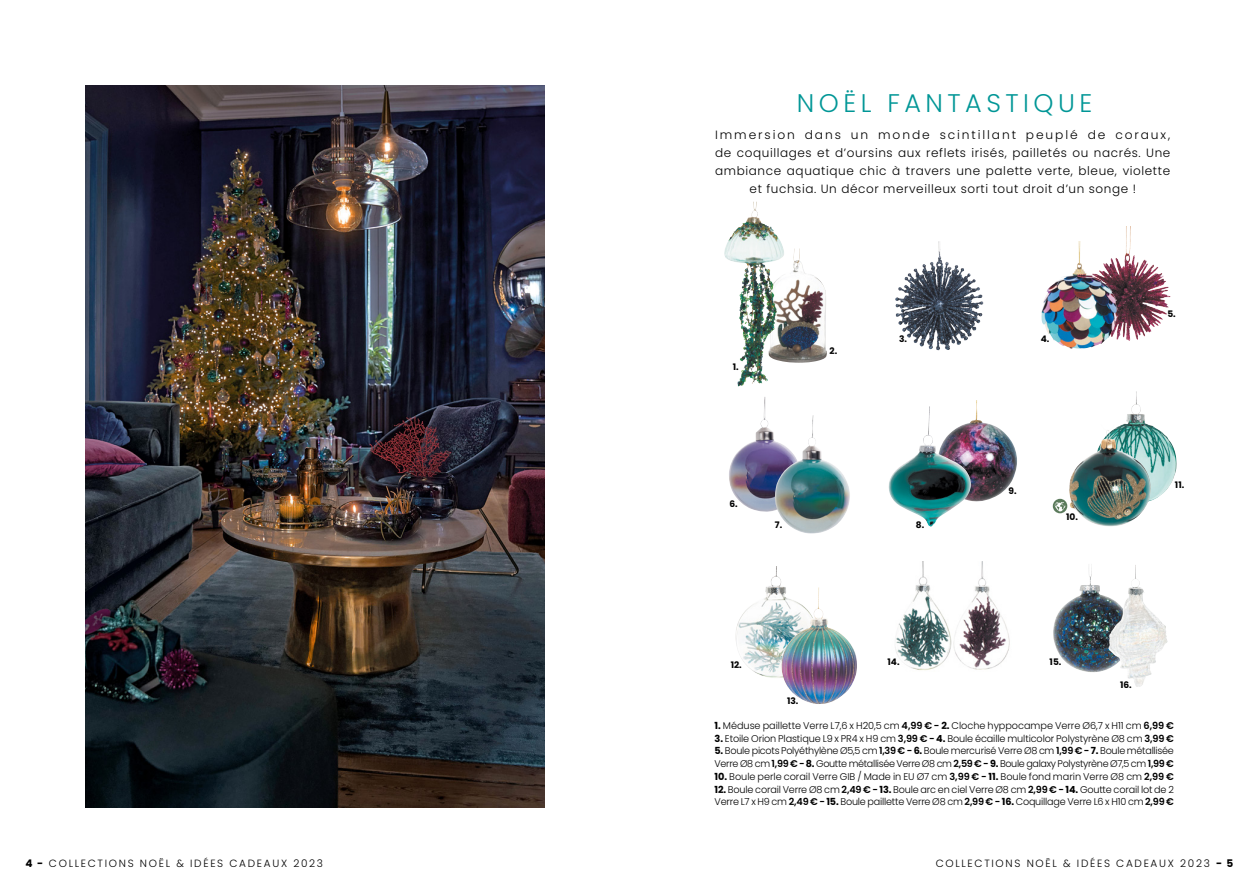
<style>
.page{position:relative;width:1259px;height:893px;background:#fff}
.page>*{position:absolute;margin:0;border:0;box-sizing:border-box;transform-origin:0 0}
.t1{font:300 25.5px "Poppins";letter-spacing:.175em;color:#009696}
.t2{font:300 12px/18px "Poppins";letter-spacing:.05em;color:#000;text-align:center}
.t3{font:300 10.5px "Poppins";letter-spacing:.16em;color:#000}
.t4{font:300 9.75px/12.8px "Poppins";letter-spacing:-.02em;color:#000}
.t5{font:700 9px "Poppins";color:#000}
.s1{font-weight:700}
.s2{font-weight:600}
</style>
<div class="page">
<img style="left:1124px;top:391px;width:52px;height:110px">
<img style="left:971px;top:400px;width:46px;height:102px">
<img style="left:912px;top:241px;width:27px;height:45px">
<img style="left:895px;top:562px;width:115px;height:108px">
<img style="left:1085px;top:226px;width:45px;height:81px">
<img style="left:729px;top:397px;width:44px;height:115px">
<img style="left:773px;top:415px;width:77px;height:119px">
<img style="left:1069px;top:424px;width:82px;height:103px">
<img style="left:1041px;top:241px;width:38px;height:84px">
<img style="left:735px;top:566px;width:47px;height:112px">
<img style="left:85px;top:85px;width:459px;height:723px">
<img style="left:780px;top:587px;width:77px;height:117px">
<img style="left:1053px;top:567px;width:55px;height:105px">
<img style="left:888px;top:406px;width:83px;height:120px">
<img style="left:768px;top:249px;width:59px;height:114px">
<img style="left:724px;top:202px;width:32px;height:148px">
<img style="left:1108px;top:565px;width:59px;height:122px">
<svg style="left:1052px;top:499px;width:15px;height:14px"></svg>
<svg style="left:1054px;top:502px;width:11px;height:9px"></svg>
<p class="t1" style="left:797px;top:88px;width:297px">NOËL FANTASTIQUE</p>
<p class="t2" style="left:715px;top:126px;width:457px">Immersion dans un monde scintillant peuplé de coraux, de coquillages et d’oursins aux reflets irisés, pailletés ou nacrés. Une ambiance aquatique chic à travers une palette verte, bleue, violette et fuchsia. Un décor merveilleux sorti tout droit d’un songe !</p>
<p class="t5" style="left:733px;top:361px;width:7px">1.</p>
<p class="t5" style="left:829px;top:345px;width:9px">2.</p>
<p class="t5" style="left:899px;top:334px;width:9px">3.</p>
<p class="t5" style="left:1041px;top:334px;width:10px">4.</p>
<p class="t5" style="left:729px;top:498px;width:10px">6.</p>
<p class="t5" style="left:775px;top:519px;width:9px">7.</p>
<p class="t5" style="left:916px;top:520px;width:10px">8.</p>
<p class="t5" style="left:1008px;top:486px;width:10px">9.</p>
<p class="t5" style="left:1066px;top:512px;width:13px">10.</p>
<p class="t5" style="left:1167px;top:308px;width:10px">5.</p>
<p class="t5" style="left:1175px;top:480px;width:11px">11.</p>
<p class="t5" style="left:730px;top:660px;width:13px">12.</p>
<p class="t5" style="left:787px;top:696px;width:13px">13.</p>
<p class="t5" style="left:887px;top:657px;width:14px">14.</p>
<p class="t5" style="left:1049px;top:657px;width:13px">15.</p>
<p class="t5" style="left:1120px;top:679px;width:13px">16.</p>
<p class="t4" style="left:714px;top:719px;width:461px"><span class="s1">1.</span> Méduse paillette Verre L7,6 x H20,5 cm <span class="s2">4,99 € -</span> <span class="s1">2.</span> Cloche hyppocampe Verre Ø6,7 x H11 cm <span class="s2">6,99 €</span></p>
<p class="t4" style="left:714px;top:732px;width:461px"><span class="s1">3.</span> Etoile Orion Plastique L9 x PR4 x H9 cm <span class="s2">3,99 € -</span> <span class="s1">4.</span> Boule écaille multicolor Polystyrène Ø8 cm <span class="s2">3,99 €</span></p>
<p class="t4" style="left:714px;top:745px;width:461px"><span class="s1">5.</span> Boule picots Polyéthylène Ø5,5 cm <span class="s2">1,39 € -</span> <span class="s1">6.</span> Boule mercurisé Verre Ø8 cm <span class="s2">1,99 € -</span> <span class="s1">7.</span> Boule métallisée<br>Verre Ø8 cm <span class="s2">1,99 € -</span> <span class="s1">8.</span> Goutte métallisée Verre Ø8 cm <span class="s2">2,59 € -</span> <span class="s1">9.</span> Boule galaxy Polystyrène Ø7,5 cm <span class="s2">1,99 €</span></p>
<p class="t4" style="left:714px;top:770px;width:461px"><span class="s1">10.</span> Boule perle corail Verre GIB / Made in EU Ø7 cm <span class="s2">3,99 € -</span> <span class="s1">11.</span> Boule fond marin Verre Ø8 cm <span class="s2">2,99 €</span></p>
<p class="t4" style="left:714px;top:783px;width:461px"><span class="s1">12.</span> Boule corail Verre Ø8 cm <span class="s2">2,49 € -</span> <span class="s1">13.</span> Boule arc en ciel Verre Ø8 cm <span class="s2">2,99 € -</span> <span class="s1">14.</span> Goutte corail lot de 2<br>Verre L7 x H9 cm <span class="s2">2,49 € -</span> <span class="s1">15.</span> Boule paillette Verre Ø8 cm <span class="s2">2,99 € -</span> <span class="s1">16.</span> Coquillage Verre L6 x H10 cm <span class="s2">2,99 €</span></p>
<p class="t3" style="left:26px;top:858px;width:299px"><span class="s1">4 -</span> COLLECTIONS NOËL &amp; IDÉES CADEAUX 2023</p>
<p class="t3" style="left:935px;top:858px;width:299px">COLLECTIONS NOËL &amp; IDÉES CADEAUX 2023 <span class="s1">- 5</span></p>
</div>
